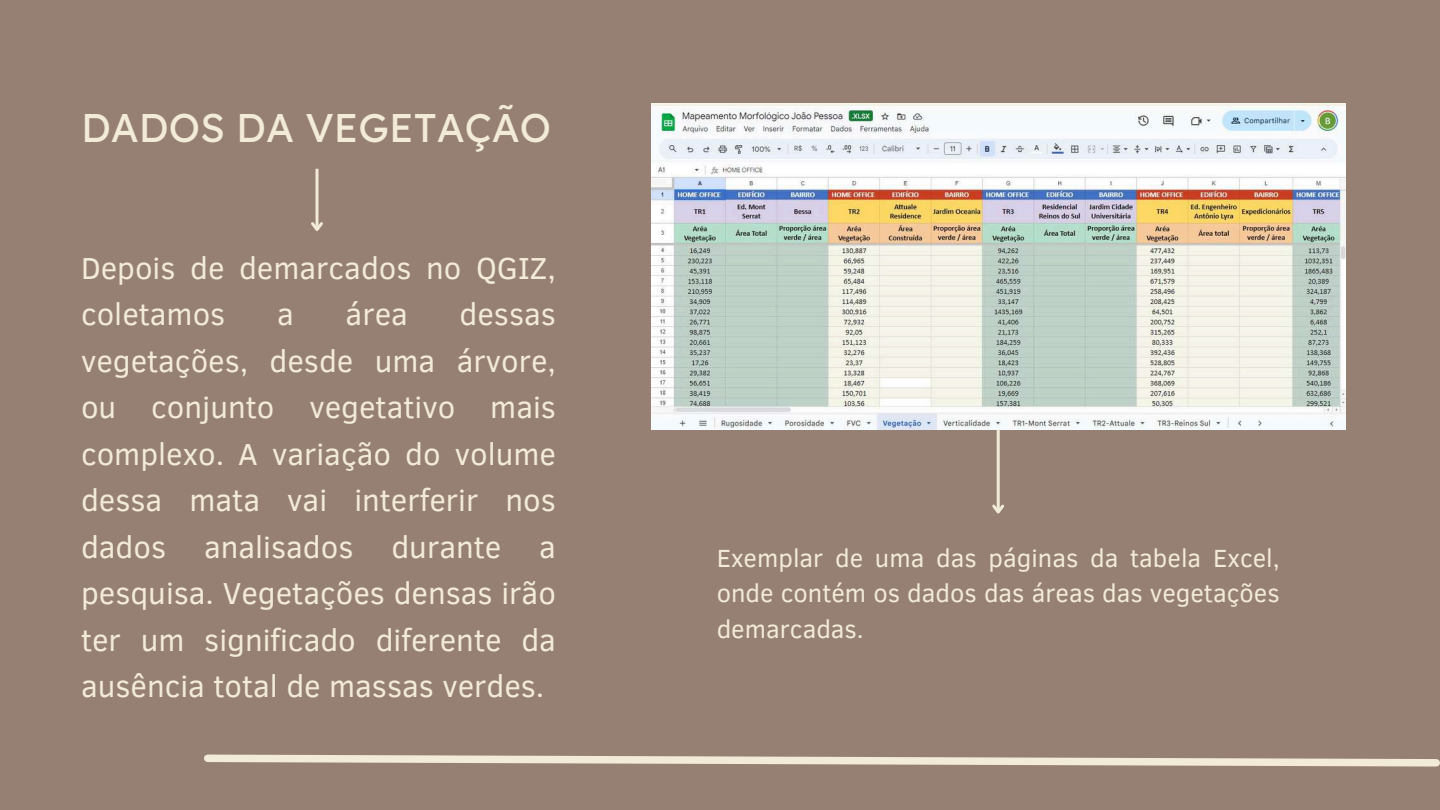
<style>
.page{position:relative;width:1440px;height:810px;background:#968073}
.page>*{position:absolute;margin:0;border:0;box-sizing:border-box;transform-origin:0 0}
.t1{font:40px "Lexend Deca";color:#f2ebd7}
.t2{font:31.2px/46.5px "Clear Sans";color:#f2ebd7}
.t3{font:25.5px/35.4px "Clear Sans";color:#f2ebd7;text-align:justify}
</style>
<div class="page">
<svg style="left:204px;top:754px;width:1236px;height:13px"></svg>
<hr style="left:316px;top:169px;width:3px;height:61px;background:#f2ebd7">
<svg style="left:311px;top:219px;width:12px;height:12px"></svg>
<img style="left:651px;top:104px;width:694px;height:325px">
<hr style="left:997px;top:430px;width:3px;height:82px;background:#f2ebd7">
<svg style="left:992px;top:502px;width:12px;height:12px"></svg>
<p class="t1" style="left:81px;top:102px;width:472px">DADOS DA VEGETAÇÃO</p>
<p class="t2" style="left:81px;top:243px;width:476px">Depois de demarcados no QGIZ, coletamos</p>
<p class="t2" style="left:277px;top:289px;width:18px">a</p>
<p class="t2" style="left:346px;top:289px;width:64px">área</p>
<p class="t2" style="left:81px;top:289px;width:477px;text-align:justify;text-indent:379px">dessas vegetações, desde uma árvore, ou conjunto vegetativo mais complexo. A variação do volume dessa mata vai interferir nos dados analisados durante a pesquisa. Vegetações densas irão ter um significado diferente da ausência total de massas verdes.</p>
<p class="t3" style="left:717px;top:539px;width:565px">Exemplar de uma das páginas da tabela Excel, onde contém os dados das áreas das vegetações demarcadas.</p>
</div>
